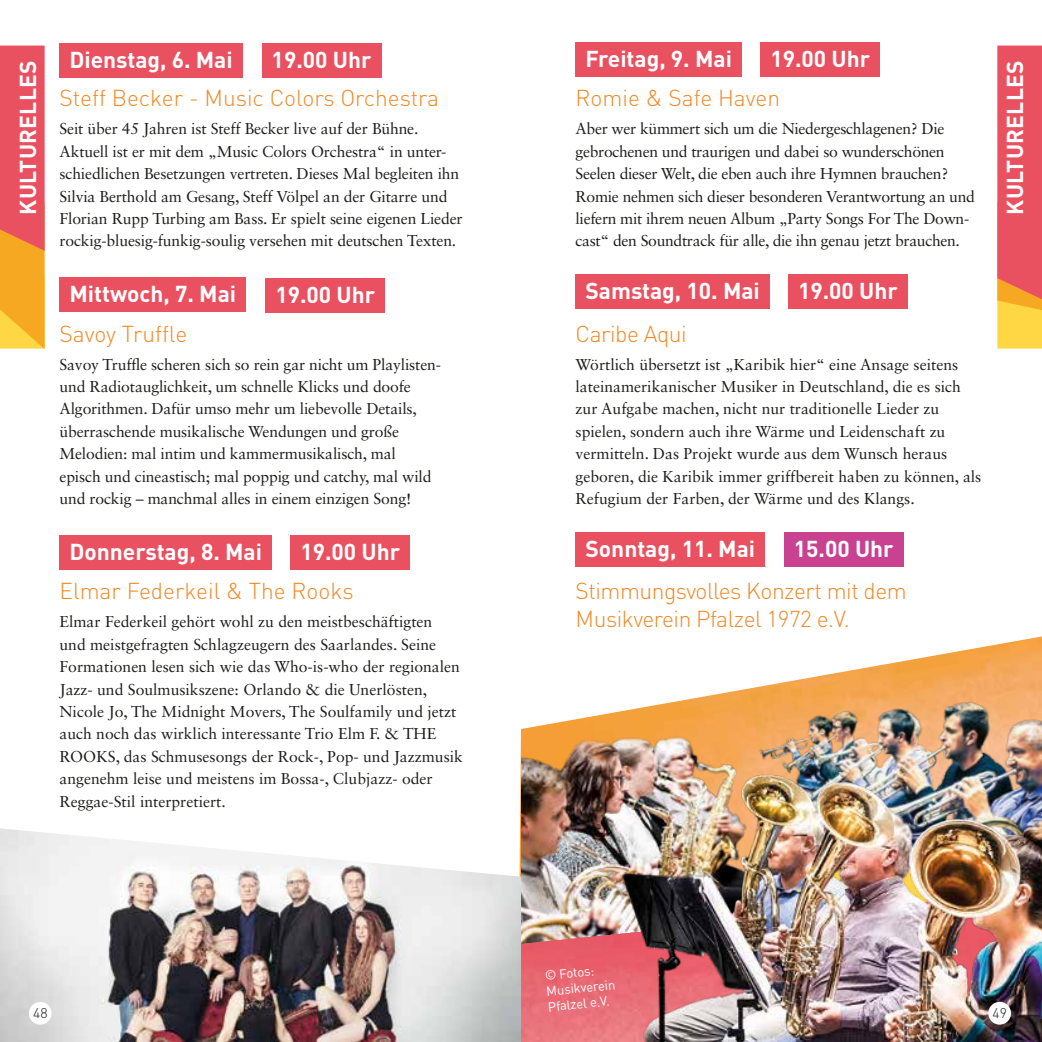
<style>
.page{position:relative;width:1042px;height:1042px;background:#fff}
.page>*{position:absolute;margin:0;border:0;box-sizing:border-box;transform-origin:0 0}
.t1{font:700 22.75px "DIN Pro";color:#fff}
.t2{font:300 22.75px/28px "DIN Pro";letter-spacing:-.01em;color:#f18825}
.t3{font:15.75px/22.4px "Sabon LT Std";letter-spacing:-.01em;color:#1d1d1b}
.t4{font:300 14px "DIN Pro";color:#1d1d1b}
.t5{font:13.12px/15.8px "DIN Pro";color:#fff}
</style>
<div class="page">
<img style="left:520px;top:636px;width:522px;height:192px">
<img style="left:741px;top:670px;width:301px;height:56px">
<img style="left:521px;top:701px;width:300px;height:189px">
<img style="left:521px;top:890px;width:95px;height:152px">
<img style="left:0;top:828px;width:521px;height:214px">
<img style="left:616px;top:726px;width:426px;height:316px">
<svg style="left:0;top:46px;width:45px;height:303px;background:#ef734c"></svg>
<svg style="left:997px;top:46px;width:45px;height:303px;background:#ee6c5b"></svg>
<div style="left:60px;top:43px;width:183px;height:35px;background:#ea5160"></div>
<div style="left:60px;top:278px;width:186px;height:34px;background:#ea5160"></div>
<div style="left:60px;top:535px;width:212px;height:35px;background:#ea5160"></div>
<div style="left:575px;top:42px;width:167px;height:35px;background:#ea5160"></div>
<div style="left:575px;top:274px;width:195px;height:35px;background:#ea5160"></div>
<div style="left:575px;top:532px;width:190px;height:34px;background:#ea5160"></div>
<div style="left:262px;top:43px;width:119px;height:35px;background:#ea5160"></div>
<div style="left:784px;top:532px;width:119px;height:34px;background:#c94191"></div>
<div style="left:265px;top:278px;width:120px;height:35px;background:#ea5160"></div>
<div style="left:290px;top:535px;width:120px;height:35px;background:#ea5160"></div>
<div style="left:760px;top:42px;width:120px;height:35px;background:#ea5160"></div>
<div style="left:788px;top:274px;width:119px;height:35px;background:#ea5160"></div>
<div style="left:29px;top:1002px;width:23px;height:22px;background:#fff;border-radius:50%"></div>
<div style="left:988px;top:1002px;width:23px;height:22px;background:#fff;border-radius:50%"></div>
<h1 class="t1" style="left:585px;top:44px;width:148px">Freitag, 9. Mai</h1>
<h1 class="t2" style="left:575px;top:83px;width:206px">Romie &amp; Safe Haven</h1>
<p class="t3" style="left:575px;top:118px;width:401px">Aber wer kümmert sich um die Niedergeschlagenen? Die gebrochenen und traurigen und dabei so wunderschönen Seelen dieser Welt, die eben auch ihre Hymnen brauchen?<br>Romie nehmen sich dieser besonderen Verantwortung an und liefern mit ihrem neuen Album „Party Songs For The Down&shy;cast“ den Soundtrack für alle, die ihn genau jetzt brauchen.</p>
<h1 class="t1" style="left:585px;top:275px;width:176px">Samstag, 10. Mai</h1>
<h1 class="t2" style="left:575px;top:318px;width:113px">Caribe Aqui</h1>
<p class="t3" style="left:575px;top:353px;width:407px">Wörtlich übersetzt ist „Karibik hier“ eine Ansage seitens lateinamerikanischer Musiker in Deutschland, die es sich zur Aufgabe machen, nicht nur traditionelle Lieder zu spielen, sondern auch ihre Wärme und Leidenschaft zu vermitteln. Das Projekt wurde aus dem Wunsch heraus geboren, die Karibik immer griffbereit haben zu können, als Refugium der Farben, der Wärme und des Klangs.</p>
<h1 class="t1" style="left:585px;top:533px;width:171px">Sonntag, 11. Mai</h1>
<h1 class="t2" style="left:575px;top:576px;width:333px">Stimmungsvolles Konzert mit dem<br>Musikverein Pfalzel 1972 e.V.</h1>
<h1 class="t1" style="left:770px;top:44px;width:101px">19.00 Uhr</h1>
<h1 class="t1" style="left:272px;top:45px;width:101px">19.00 Uhr</h1>
<h1 class="t1" style="left:69px;top:45px;width:165px">Dienstag, 6. Mai</h1>
<h1 class="t2" style="left:60px;top:83px;width:381px">Steff Becker - Music Colors Orchestra</h1>
<p class="t3" style="left:60px;top:118px;width:405px">Seit über 45 Jahren ist Steff Becker live auf der Bühne.<br>Aktuell ist er mit dem „Music Colors Orchestra“ in unter&shy;schiedlichen Besetzungen vertreten. Dieses Mal begleiten ihn Silvia Berthold am Gesang, Steff Völpel an der Gitarre und Florian Rupp Turbing am Bass. Er spielt seine eigenen Lieder rockig-bluesig-funkig-soulig versehen mit deutschen Texten.</p>
<h1 class="t1" style="left:69px;top:279px;width:168px">Mittwoch, 7. Mai</h1>
<h1 class="t2" style="left:60px;top:318px;width:129px">Savoy Truffle</h1>
<p class="t3" style="left:60px;top:353px;width:383px">Savoy Truffle scheren sich so rein gar nicht um Playlisten&shy;und Radiotauglichkeit, um schnelle Klicks und doofe Algorithmen. Dafür umso mehr um liebevolle Details, überraschende musikalische Wendungen und große Melodien: mal intim und kammermusikalisch, mal<br>episch und cineastisch; mal poppig und catchy, mal wild und rockig – manchmal alles in einem einzigen Song!</p>
<h1 class="t1" style="left:69px;top:536px;width:194px">Donnerstag, 8. Mai</h1>
<h1 class="t2" style="left:60px;top:576px;width:296px">Elmar Federkeil &amp; The Rooks</h1>
<p class="t3" style="left:60px;top:610px;width:405px">Elmar Federkeil gehört wohl zu den meistbeschäftigten<br>und meistgefragten Schlagzeugern des Saarlandes. Seine Formationen lesen sich wie das Who-is-who der regionalen Jazz- und Soulmusikszene: Orlando &amp; die Unerlösten, Nicole Jo, The Midnight Movers, The Soulfamily und jetzt auch noch das wirklich interessante Trio Elm F. &amp; THE ROOKS, das Schmusesongs der Rock-, Pop- und Jazzmusik angenehm leise und meistens im Bossa-, Clubjazz- oder Reggae-Stil interpretiert.</p>
<h1 class="t1" style="left:13px;top:215px;width:156px;rotate:-90deg">KULTURELLES</h1>
<h1 class="t1" style="left:999px;top:215px;width:156px;rotate:-90deg">KULTURELLES</h1>
<h1 class="t1" style="left:798px;top:275px;width:101px">19.00 Uhr</h1>
<h1 class="t1" style="left:275px;top:279px;width:101px">19.00 Uhr</h1>
<h1 class="t1" style="left:794px;top:533px;width:101px">15.00 Uhr</h1>
<h1 class="t1" style="left:300px;top:536px;width:101px">19.00 Uhr</h1>
<p class="t5" style="left:544px;top:967px;width:71px;rotate:-6deg">© Fotos:<br>Musikverein<br>Pfalzel e.V.</p>
<p class="t4" style="left:33px;top:1003px;width:16px">48</p>
<p class="t4" style="left:992px;top:1003px;width:16px">49</p>
</div>
